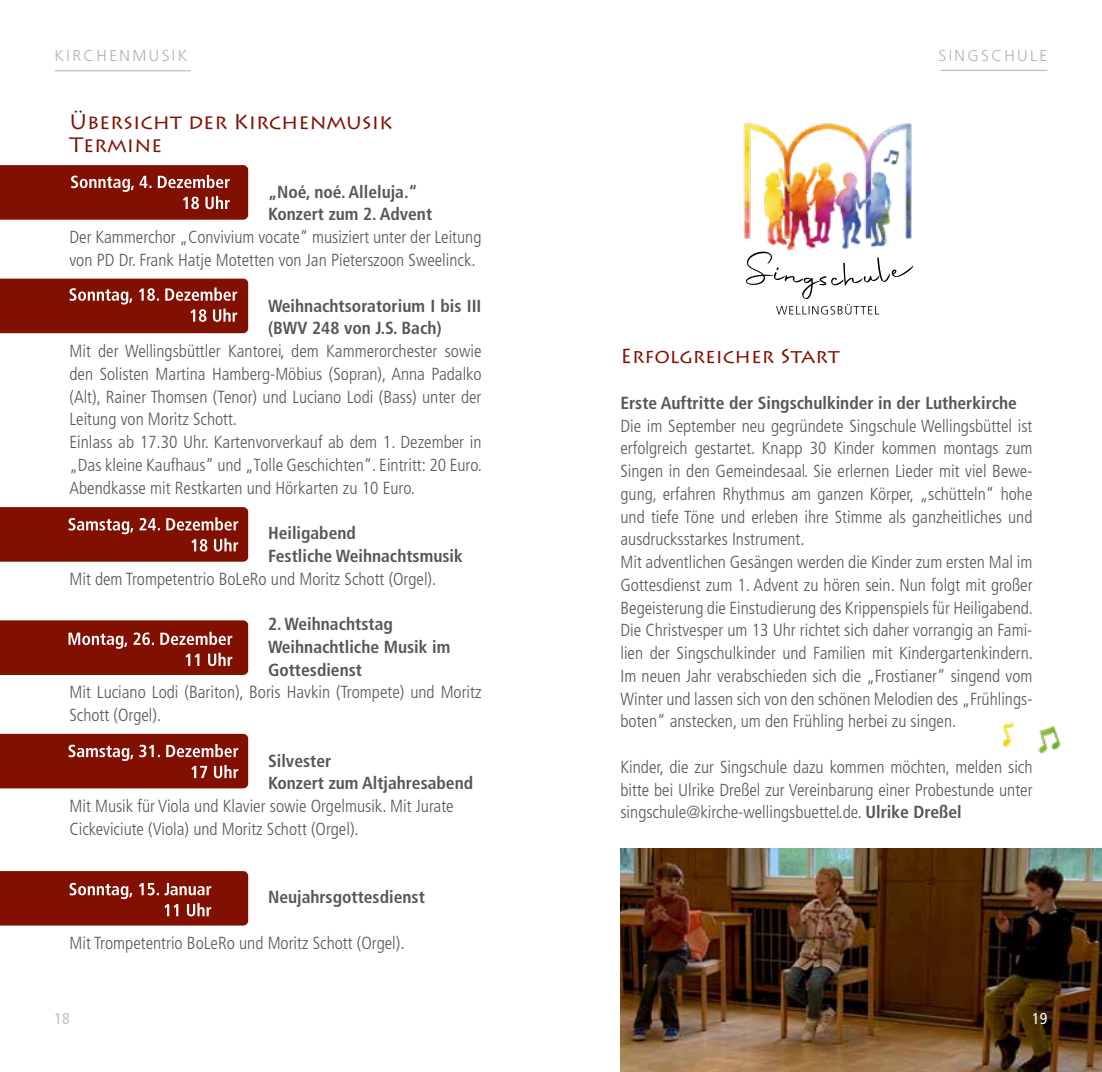
<style>
.page{position:relative;width:1102px;height:1072px;background:#fff}
.page>*{position:absolute;margin:0;border:0;box-sizing:border-box;transform-origin:0 0}
.t1{font:21px/22.8px "Lithos Pro";color:#811000}
.t2{font:20.12px "Lithos Pro";color:#811000}
.t3{font:300 condensed 17.5px/22.8px "Frutiger LT Pro";color:#575756}
.t4{font:700 condensed 17.5px/22.8px "Frutiger LT Pro";color:#575756}
.t5{font:300 15.75px "Frutiger LT Pro";letter-spacing:.15em;color:#b3b2b2}
.t6{font:condensed 15.75px "Frutiger LT Pro";color:#c2c2c2}
.t7{font:condensed 15.75px "Frutiger LT Pro";color:#fff}
.s1{font-weight:700}
</style>
<div class="page">
<img style="left:620px;top:848px;width:481px;height:223px">
<hr style="left:940px;top:70px;width:107px;height:1px;background:#b3b2b2">
<hr style="left:55px;top:70px;width:136px;height:1px;background:#b3b2b2">
<img style="left:1002px;top:722px;width:59px;height:32px">
<img style="left:744px;top:123px;width:170px;height:144px">
<svg style="left:745px;top:251px;width:168px;height:63px"></svg>
<svg style="left:0;top:278px;width:248px;height:55px;background:#8b2415"></svg>
<svg style="left:0;top:507px;width:248px;height:54px;background:#8a2213"></svg>
<svg style="left:0;top:620px;width:248px;height:55px;background:#8a2214"></svg>
<svg style="left:0;top:871px;width:248px;height:54px;background:#881f10"></svg>
<svg style="left:0;top:165px;width:248px;height:55px;background:#8a2213"></svg>
<svg style="left:0;top:733px;width:248px;height:55px;background:#8b2415"></svg>
<p class="t5" style="left:55px;top:47px;width:134px">KIRCHENMUSIK</p>
<p class="t1" style="left:69px;top:111px;width:325px">Übersicht der Kirchenmusik<br>Termine</p>
<p class="t4" style="left:268px;top:180px;width:166px">„Noé, noé. Alleluja.“<br>Konzert zum 2. Advent</p>
<p class="t3" style="left:69px;top:226px;width:413px">Der Kammerchor „Convivium vocate“ musiziert unter der Leitung von PD Dr. Frank Hatje Motetten von Jan Pieterszoon Sweelinck.</p>
<p class="t4" style="left:268px;top:294px;width:215px">Weihnachtsoratorium I bis III (BWV 248 von J.S. Bach)</p>
<p class="t3" style="left:69px;top:340px;width:414px">Mit der Wellingsbüttler Kantorei, dem Kammerorchester sowie den Solisten Martina Hamberg-Möbius (Sopran), Anna Padalko (Alt), Rainer Thomsen (Tenor) und Luciano Lodi (Bass) unter der Leitung von Moritz Schott.<br>Einlass ab 17.30 Uhr. Kartenvorverkauf ab dem 1. Dezember in „Das kleine Kaufhaus“ und „Tolle Geschichten“. Eintritt: 20 Euro.<br>Abendkasse mit Restkarten und Hörkarten zu 10 Euro.</p>
<p class="t4" style="left:268px;top:521px;width:196px">Heiligabend<br>Festliche Weihnachtsmusik</p>
<p class="t3" style="left:69px;top:567px;width:368px">Mit dem Trompetentrio BoLeRo und Moritz Schott (Orgel).</p>
<p class="t4" style="left:268px;top:612px;width:184px">2. Weihnachtstag<br>Weihnachtliche Musik im<br>Gottesdienst</p>
<p class="t3" style="left:69px;top:681px;width:413px">Mit Luciano Lodi (Bariton), Boris Havkin (Trompete) und Moritz<br>Schott (Orgel).</p>
<p class="t4" style="left:268px;top:749px;width:207px">Silvester<br>Konzert zum Altjahresabend</p>
<p class="t3" style="left:69px;top:795px;width:386px">Mit Musik für Viola und Klavier sowie Orgelmusik. Mit Jurate<br>Cickeviciute (Viola) und Moritz Schott (Orgel).</p>
<p class="t4" style="left:268px;top:885px;width:158px">Neujahrsgottesdienst</p>
<p class="t3" style="left:69px;top:931px;width:336px">Mit Trompetentrio BoLeRo und Moritz Schott (Orgel).</p>
<p class="t6" style="left:55px;top:1009px;width:17px">18</p>
<p class="t5" style="left:938px;top:47px;width:110px">SINGSCHULE</p>
<p class="t2" style="left:620px;top:345px;width:220px">Erfolgreicher Start</p>
<p class="t4" style="left:620px;top:391px;width:398px">Erste Auftritte der Singschulkinder in der Lutherkirche</p>
<p class="t3" style="left:620px;top:414px;width:414px">Die im September neu gegründete Singschule Wellingsbüttel ist erfolgreich gestartet. Knapp 30 Kinder kommen montags zum Singen in den Gemeindesaal. Sie erlernen Lieder mit viel Bewe&shy;gung, erfahren Rhythmus am ganzen Körper, „schütteln“ hohe und tiefe Töne und erleben ihre Stimme als ganzheitliches und ausdrucksstarkes Instrument.<br>Mit adventlichen Gesängen werden die Kinder zum ersten Mal im Gottesdienst zum 1. Advent zu hören sein. Nun folgt mit großer Begeisterung die Einstudierung des Krippenspiels für Heiligabend.<br>Die Christvesper um 13 Uhr richtet sich daher vorrangig an Fami&shy;lien der Singschulkinder und Familien mit Kindergartenkindern.<br>Im neuen Jahr verabschieden sich die „Frostianer“ singend vom Winter und lassen sich von den schönen Melodien des „Frühlings&shy;boten“ anstecken, um den Frühling herbei zu singen.</p>
<p class="t3" style="left:620px;top:755px;width:413px;text-align:justify">Kinder, die zur Singschule dazu kommen möchten, melden sich bitte bei Ulrike Dreßel zur Vereinbarung einer Probestunde unter singschule@kirche-wellingsbuettel.de. <span class="s1">Ulrike Dreßel</span></p>
<p class="t7" style="left:1032px;top:1009px;width:17px">19</p>
</div>
